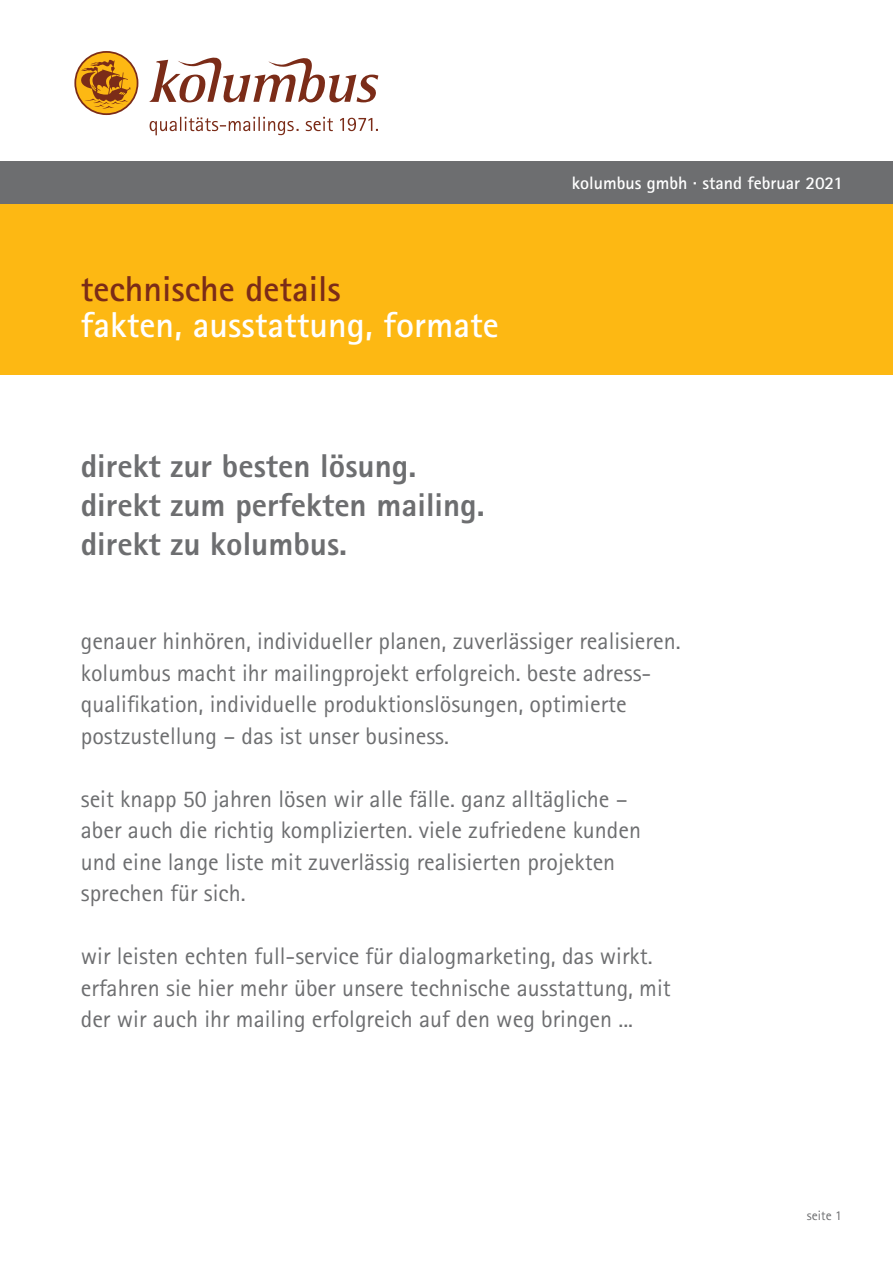
<style>
.page{position:relative;width:893px;height:1263px;background:#fff}
.page>*{position:absolute;margin:0;border:0;box-sizing:border-box;transform-origin:0 0}
.t1{font:700 36px "Rotis Sans Serif";color:#fff}
.t2{font:700 36px "Rotis Sans Serif";color:#7b2c18}
.t3{font:800 33px/39px "Rotis Sans Serif";color:#6d6e70}
.t4{font:24px/31.5px "Rotis Sans Serif";color:#6d6e70}
.t5{font:700 18px "Rotis Sans Serif";color:#fff}
.t6{font:13.5px "Rotis Sans Serif";color:#6d6e70}
</style>
<div class="page">
<div style="left:0;top:204px;width:893px;height:170px;background:#fdb813"></div>
<div style="left:0;top:162px;width:893px;height:42px;background:#6d6e70"></div>
<svg style="left:149px;top:57px;width:229px;height:45px"></svg>
<svg style="left:74px;top:51px;width:64px;height:64px"></svg>
<div style="left:76px;top:53px;width:61px;height:60px;background:#fdb813;border-radius:50%"></div>
<svg style="left:80px;top:60px;width:51px;height:49px"></svg>
<svg style="left:150px;top:117px;width:228px;height:18px"></svg>
<h1 class="t2" style="left:81px;top:275px;width:261px">technische details</h1>
<h1 class="t1" style="left:81px;top:311px;width:419px">fakten, ausstattung, formate</h1>
<h2 class="t3" style="left:81px;top:449px;width:405px">direkt zur besten lösung. direkt zum perfekten mailing. direkt zu kolumbus.</h2>
<p class="t5" style="left:572px;top:176px;width:273px">kolumbus gmbh · stand februar 2021</p>
<p class="t4" style="left:81px;top:627px;width:601px">genauer hinhören, individueller planen, zuverlässiger realisieren. kolumbus macht ihr mailingprojekt erfolgreich. beste adress&shy;qualifikation, individuelle produktionslösungen, optimierte postzustellung – das ist unser business.</p>
<p class="t4" style="left:81px;top:785px;width:562px">seit knapp 50 jahren lösen wir alle fälle. ganz alltägliche – aber auch die richtig komplizierten. viele zufriedene kunden und eine lange liste mit zuverlässig realisierten projekten sprechen für sich.</p>
<p class="t4" style="left:81px;top:942px;width:592px">wir leisten echten full-service für dialogmarketing, das wirkt. erfahren sie hier mehr über unsere technische ausstattung, mit der wir auch ihr mailing erfolgreich auf den weg bringen ...</p>
<p class="t6" style="left:807px;top:1211px;width:36px">seite 1</p>
</div>
